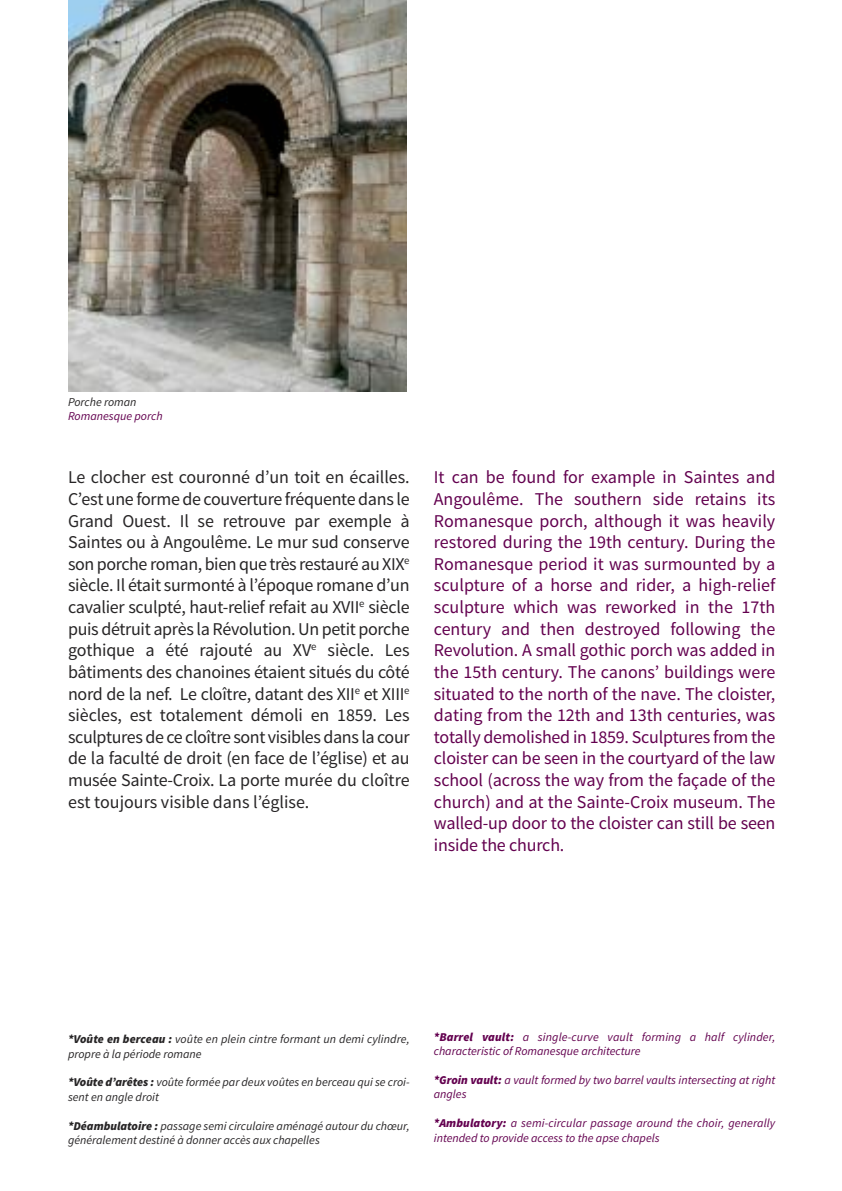
<style>
.page{position:relative;width:842px;height:1191px;background:#fff}
.page>*{position:absolute;margin:0;border:0;box-sizing:border-box;transform-origin:0 0}
.t1{font:18px/21.6px "Source Sans Pro";letter-spacing:-.01em;color:#63004f;text-align:justify}
.t2{font:18px/21.6px "Source Sans Pro";color:#272526;text-align:justify}
.t3{font:italic 12px/14.4px "Source Sans Pro";color:#63004f}
.t4{font:italic 12px/14.4px "Source Sans Pro";color:#272526}
.s1{font-weight:900}
</style>
<div class="page">
<img style="left:68px;top:0;width:338px;height:391px">
<p class="t4" style="left:68px;top:395px;width:70px">Porche roman</p>
<p class="t3" style="left:68px;top:409px;width:96px">Romanesque porch</p>
<p class="t2" style="left:68px;top:468px;width:343px">Le clocher est couronné d’un toit en écailles.<br>C’est une forme de couverture fréquente dans le Grand Ouest. Il se retrouve par exemple à Saintes ou à Angoulême. Le mur sud conserve son porche roman, bien que très restauré au XIX<sup>e </sup>siècle. Il était surmonté à l’époque romane d’un cavalier sculpté, haut-relief refait au XVII<sup>e</sup> siècle puis détruit après la Révolution. Un petit porche gothique a été rajouté au XV<sup>e</sup> siècle. Les bâtiments des chanoines étaient situés du côté nord de la nef. Le cloître, datant des XII<sup>e</sup> et XIII<sup>e </sup>siècles, est totalement démoli en 1859. Les sculptures de ce cloître sont visibles dans la cour de la faculté de droit (en face de l’église) et au musée Sainte-Croix. La porte murée du cloître est toujours visible dans l’église.</p>
<p class="t1" style="left:434px;top:468px;width:343px">It can be found for example in Saintes and Angoulême. The southern side retains its Romanesque porch, although it was heavily restored during the 19th century. During the Romanesque period it was surmounted by a sculpture of a horse and rider, a high-relief sculpture which was reworked in the 17th century and then destroyed following the Revolution. A small gothic porch was added in the 15th century. The canons’ buildings were situated to the north of the nave. The cloister, dating from the 12th and 13th centuries, was totally demolished in 1859. Sculptures from the cloister can be seen in the courtyard of the law school (across the way from the façade of the church) and at the Sainte-Croix museum. The walled-up door to the cloister can still be seen inside the church.</p>
<p class="t4" style="left:68px;top:1032px;width:343px"><span class="s1">*Voûte en berceau :</span> voûte en plein cintre formant un demi cylindre, propre à la période romane</p>
<p class="t4" style="left:68px;top:1075px;width:343px"><span class="s1">*Voûte d’arêtes :</span> voûte formée par deux voûtes en berceau qui se croi&shy;sent en angle droit</p>
<p class="t4" style="left:68px;top:1118px;width:343px"><span class="s1">*Déambulatoire :</span> passage semi circulaire aménagé autour du chœur, généralement destiné à donner accès aux chapelles</p>
<p class="t3" style="left:434px;top:1029px;width:343px"><span class="s1">*Barrel vault:</span> a single-curve vault forming a half cylinder, characteristic of Romanesque architecture</p>
<p class="t3" style="left:434px;top:1072px;width:343px"><span class="s1">*Groin vault:</span> a vault formed by two barrel vaults intersecting at right angles</p>
<p class="t3" style="left:434px;top:1116px;width:343px"><span class="s1">*Ambulatory:</span> a semi-circular passage around the choir, generally intended to provide access to the apse chapels</p>
</div>
